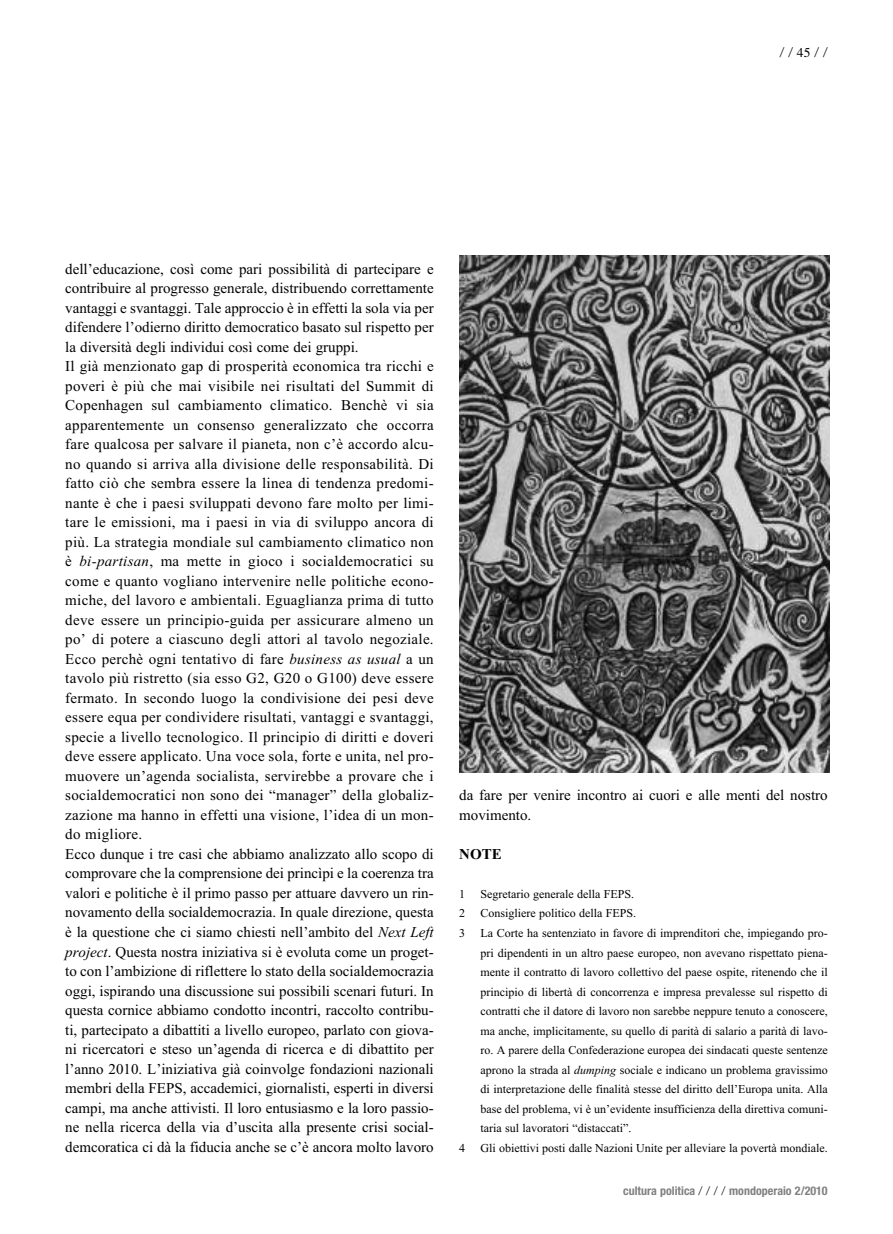
<style>
.page{position:relative;width:893px;height:1234px;background:#fff}
.page>*{position:absolute;margin:0;border:0;box-sizing:border-box;transform-origin:0 0}
.t1{font:15px/19.5px "Times New Roman";letter-spacing:.02em;color:#000}
.t2{font:15px/19.5px "Times New Roman";color:#000}
.t3{font:700 15px "Times New Roman";color:#000}
.t4{font:300 13.5px "Helvetica Neue";color:#000}
.t5{font:12px/19.5px "Times New Roman";color:#000;text-align:justify}
.t6{font:700 condensed 12px "Helvetica Neue";color:#808080}
.s1{font-family:"Times";font-weight:400}
.s2{font-style:italic}
.s3{font-weight:300;font-stretch:normal;color:#000}
</style>
<div class="page">
<img style="left:459px;top:255px;width:370px;height:517px">
<p class="t4" style="left:780px;top:44px;width:50px">//<span class="s1">45</span>//</p>
<p class="t1" style="left:65px;top:258px;width:370px">dell’educazione, così come pari possibilità di partecipare e contribuire al progresso generale, distribuendo correttamente vantaggi e svantaggi. Tale approccio è in effetti la sola via per difendere l’odierno diritto democratico basato sul rispetto per la diversità degli individui così come dei gruppi.<br>Il già menzionato gap di prosperità economica tra ricchi e poveri è più che mai visibile nei risultati del Summit di Copenhagen sul cambiamento climatico. Benchè vi sia apparentemente un consenso generalizzato che occorra fare qualcosa per salvare il pianeta, non c’è accordo alcu&shy;no quando si arriva alla divisione delle responsabilità. Di fatto ciò che sembra essere la linea di tendenza predomi&shy;nante è che i paesi sviluppati devono fare molto per limi&shy;tare le emissioni, ma i paesi in via di sviluppo ancora di più. La strategia mondiale sul cambiamento climatico non è <span class="s2">bi-partisan</span>, ma mette in gioco i socialdemocratici su come e quanto vogliano intervenire nelle politiche econo&shy;miche, del lavoro e ambientali. Eguaglianza prima di tutto deve essere un principio-guida per assicurare almeno un po’ di potere a ciascuno degli attori al tavolo negoziale.<br>Ecco perchè ogni tentativo di fare <span class="s2">business as usual</span> a un tavolo più ristretto (sia esso G2, G20 o G100) deve essere fermato. In secondo luogo la condivisione dei pesi deve essere equa per condividere risultati, vantaggi e svantaggi, specie a livello tecnologico. Il principio di diritti e doveri deve essere applicato. Una voce sola, forte e unita, nel pro&shy;muovere un’agenda socialista, servirebbe a provare che i socialdemocratici non sono dei “manager” della globaliz&shy;zazione ma hanno in effetti una visione, l’idea di un mon&shy;do migliore.<br>Ecco dunque i tre casi che abbiamo analizzato allo scopo di comprovare che la comprensione dei princìpi e la coerenza tra valori e politiche è il primo passo per attuare davvero un rin&shy;novamento della socialdemocrazia. In quale direzione, questa è la questione che ci siamo chiesti nell’ambito del <span class="s2">Next Left project</span>. Questa nostra iniziativa si è evoluta come un proget&shy;to con l’ambizione di riflettere lo stato della socialdemocrazia oggi, ispirando una discussione sui possibili scenari futuri. In questa cornice abbiamo condotto incontri, raccolto contribu&shy;ti, partecipato a dibattiti a livello europeo, parlato con giova&shy;ni ricercatori e steso un’agenda di ricerca e di dibattito per l’anno 2010. L’iniziativa già coinvolge fondazioni nazionali membri della FEPS, accademici, giornalisti, esperti in diversi campi, ma anche attivisti. Il loro entusiasmo e la loro passio&shy;ne nella ricerca della via d’uscita alla presente crisi social&shy;demcoratica ci dà la fiducia anche se c’è ancora molto lavoro</p>
<p class="t2" style="left:459px;top:785px;width:370px">da fare per venire incontro ai cuori e alle menti del nostro movimento.</p>
<p class="t3" style="left:459px;top:844px;width:44px">NOTE</p>
<p class="t5" style="left:459px;top:883px;width:7px">1</p>
<p class="t5" style="left:480px;top:883px;width:155px">Segretario generale della FEPS.</p>
<p class="t5" style="left:459px;top:903px;width:7px">2</p>
<p class="t5" style="left:480px;top:903px;width:157px">Consigliere politico della FEPS.</p>
<p class="t5" style="left:459px;top:922px;width:7px">3</p>
<p class="t5" style="left:480px;top:922px;width:349px">La Corte ha sentenziato in favore di imprenditori che, impiegando pro&shy;pri dipendenti in un altro paese europeo, non avevano rispettato piena&shy;mente il contratto di lavoro collettivo del paese ospite, ritenendo che il principio di libertà di concorrenza e impresa prevalesse sul rispetto di contratti che il datore di lavoro non sarebbe neppure tenuto a conoscere, ma anche, implicitamente, su quello di parità di salario a parità di lavo&shy;ro. A parere della Confederazione europea dei sindacati queste sentenze aprono la strada al <span class="s2">dumping</span> sociale e indicano un problema gravissimo di interpretazione delle finalità stesse del diritto dell’Europa unita. Alla base del problema, vi è un’evidente insufficienza della direttiva comuni&shy;taria sul lavoratori “distaccati”.</p>
<p class="t5" style="left:459px;top:1137px;width:7px">4</p>
<p class="t5" style="left:480px;top:1137px;width:349px">Gli obiettivi posti dalle Nazioni Unite per alleviare la povertà mondiale.</p>
<p class="t6" style="left:623px;top:1182px;width:206px">cultura politica <span class="s3">/ / / /</span> mondoperaio 2/2010</p>
</div>
